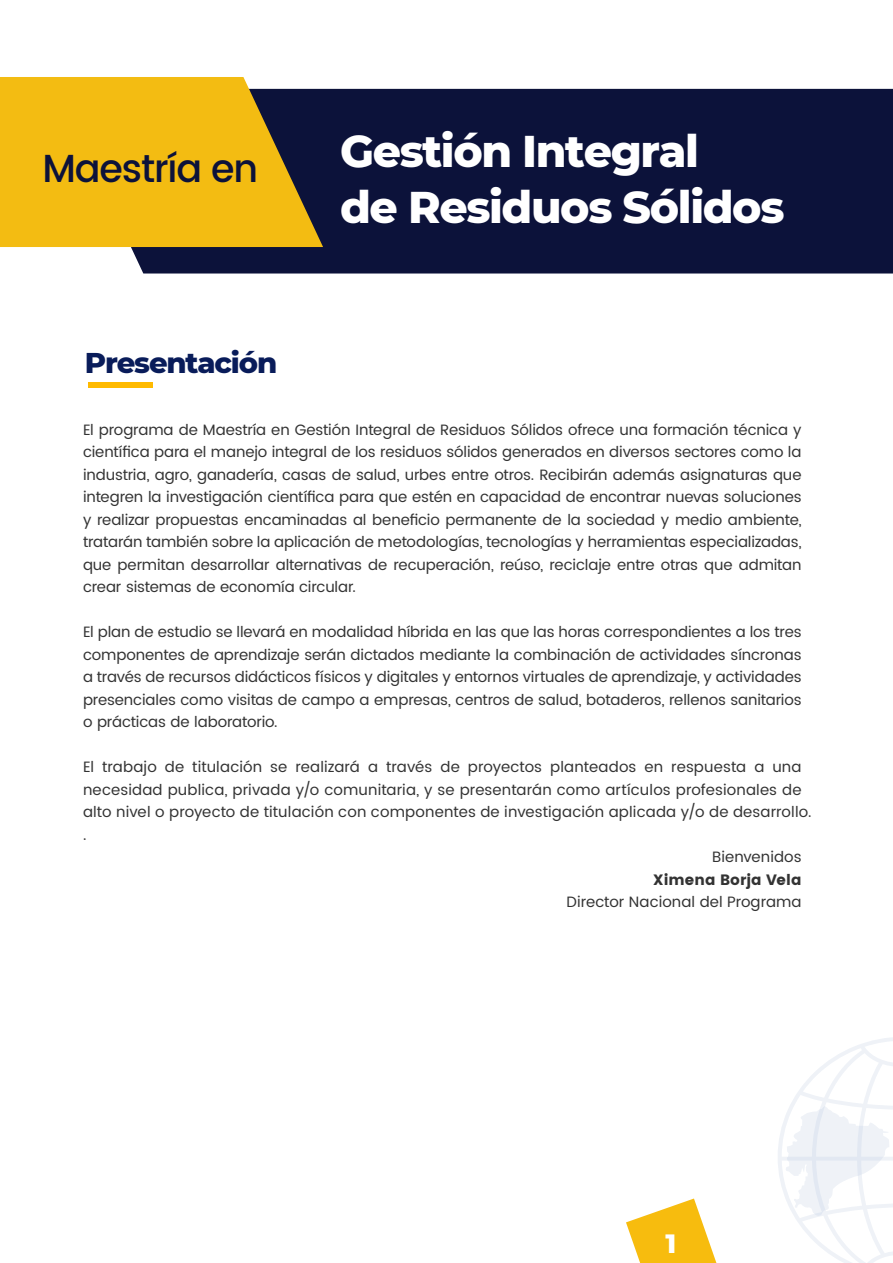
<style>
.page{position:relative;width:893px;height:1263px;background:#fff}
.page>*{position:absolute;margin:0;border:0;box-sizing:border-box;transform-origin:0 0}
.t1{font:800 45.3px/55.5px "Montserrat";letter-spacing:-.03em;color:#fff}
.t2{font:500 39px "Poppins";letter-spacing:-.03em;color:#0c123a}
.t3{font:800 29.25px "Montserrat";letter-spacing:-.04em;color:#091c5a}
.t4{font:800 27px "Montserrat";color:#fff}
.t5{font:15px/22.5px "Poppins";letter-spacing:.005em;color:#333;text-align:justify}
.t6{font:15px "Poppins";letter-spacing:.005em;color:#333}
</style>
<div class="page">
<svg style="left:778px;top:1037px;width:115px;height:226px"></svg>
<svg style="left:626px;top:1198px;width:90px;height:65px"></svg>
<div style="left:131px;top:89px;width:762px;height:184px;background:#0c123a"></div>
<svg style="left:0;top:77px;width:323px;height:170px;background:#daab1a"></svg>
<div style="left:88px;top:382px;width:64px;height:5px;background:#ffba00"></div>
<h2 class="t2" style="left:43px;top:139px;width:217px">Maestría en</h2>
<h3 class="t3" style="left:85px;top:341px;width:194px">Presentación</h3>
<h1 class="t1" style="left:340px;top:121px;width:446px">Gestión Integral<br>de Residuos Sólidos</h1>
<p class="t5" style="left:83px;top:419px;width:720px">El programa de Maestría en Gestión Integral de Residuos Sólidos ofrece una formación técnica y científica para el manejo integral de los residuos sólidos generados en diversos sectores como la industria, agro, ganadería, casas de salud, urbes entre otros. Recibirán además asignaturas que integren la investigación científica para que estén en capacidad de encontrar nuevas soluciones y realizar propuestas encaminadas al beneficio permanente de la sociedad y medio ambiente, tratarán también sobre la aplicación de metodologías, tecnologías y herramientas especializadas, que permitan desarrollar alternativas de recuperación, reúso, reciclaje entre otras que admitan crear sistemas de economía circular.</p>
<p class="t5" style="left:83px;top:621px;width:720px">El plan de estudio se llevará en modalidad híbrida en las que las horas correspondientes a los tres componentes de aprendizaje serán dictados mediante la combinación de actividades síncronas a través de recursos didácticos físicos y digitales y entornos virtuales de aprendizaje, y actividades presenciales como visitas de campo a empresas, centros de salud, botaderos, rellenos sanitarios o prácticas de laboratorio.</p>
<p class="t5" style="left:83px;top:756px;width:720px">El trabajo de titulación se realizará a través de proyectos planteados en respuesta a una</p>
<p class="t5" style="left:83px;top:779px;width:720px">necesidad publica, privada y/o comunitaria, y se presentarán como artículos profesionales de</p>
<p class="t5" style="left:83px;top:801px;width:730px">alto nivel o proyecto de titulación con componentes de investigación aplicada y/o de desarrollo.</p>
<p class="t5" style="left:83px;top:824px;width:5px">.</p>
<p class="t5" style="left:712px;top:846px;width:91px">Bienvenidos</p>
<p class="t6" style="left:653px;top:871px;width:150px">Ximena Borja Vela</p>
<p class="t5" style="left:566px;top:891px;width:237px">Director Nacional del Programa</p>
<h3 class="t4" style="left:652px;top:1223px;width:30px">1 41</h3>
</div>
